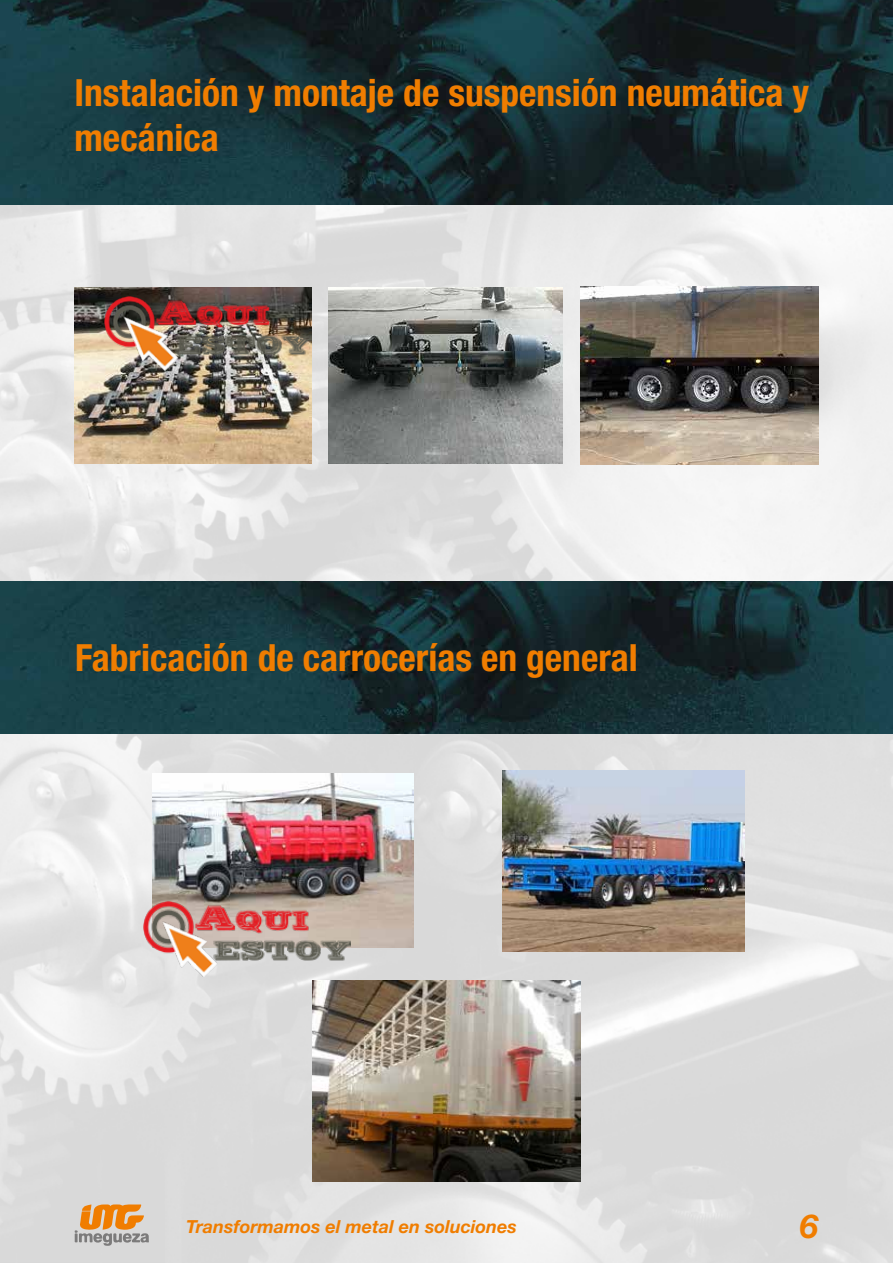
<style>
.page{position:relative;width:893px;height:1263px;background:#fff}
.page>*{position:absolute;margin:0;border:0;box-sizing:border-box;transform-origin:0 0}
.t1{font:700 condensed 37.5px/45px "Helvetica Neue LT Std";color:#f07d00}
.t2{font:italic 700 33px "Helvetica Neue LT Std";color:#f07d00}
.t3{font:italic 700 18px "Helvetica Neue LT Std";color:#f07d00}
</style>
<div class="page">
<img style="left:0;top:205px;width:893px;height:1058px">
<img style="left:0;top:0;width:893px;height:205px">
<img style="left:0;top:581px;width:893px;height:152px">
<img style="left:75px;top:287px;width:236px;height:177px">
<img style="left:329px;top:287px;width:234px;height:177px">
<img style="left:580px;top:286px;width:239px;height:179px">
<img style="left:153px;top:774px;width:261px;height:174px">
<img style="left:502px;top:770px;width:242px;height:181px">
<img style="left:312px;top:980px;width:269px;height:202px">
<svg style="left:74px;top:1204px;width:75px;height:42px"></svg>
<img style="left:105px;top:296px;width:206px;height:75px">
<img style="left:144px;top:901px;width:206px;height:75px">
<p class="t1" style="left:75px;top:70px;width:736px">Instalación y montaje de suspensión neumática y mecánica</p>
<p class="t1" style="left:75px;top:635px;width:564px">Fabricación de carrocerías en general</p>
<p class="t3" style="left:186px;top:1215px;width:332px">Transformamos el metal en soluciones</p>
<p class="t2" style="left:800px;top:1206px;width:20px">6</p>
</div>
